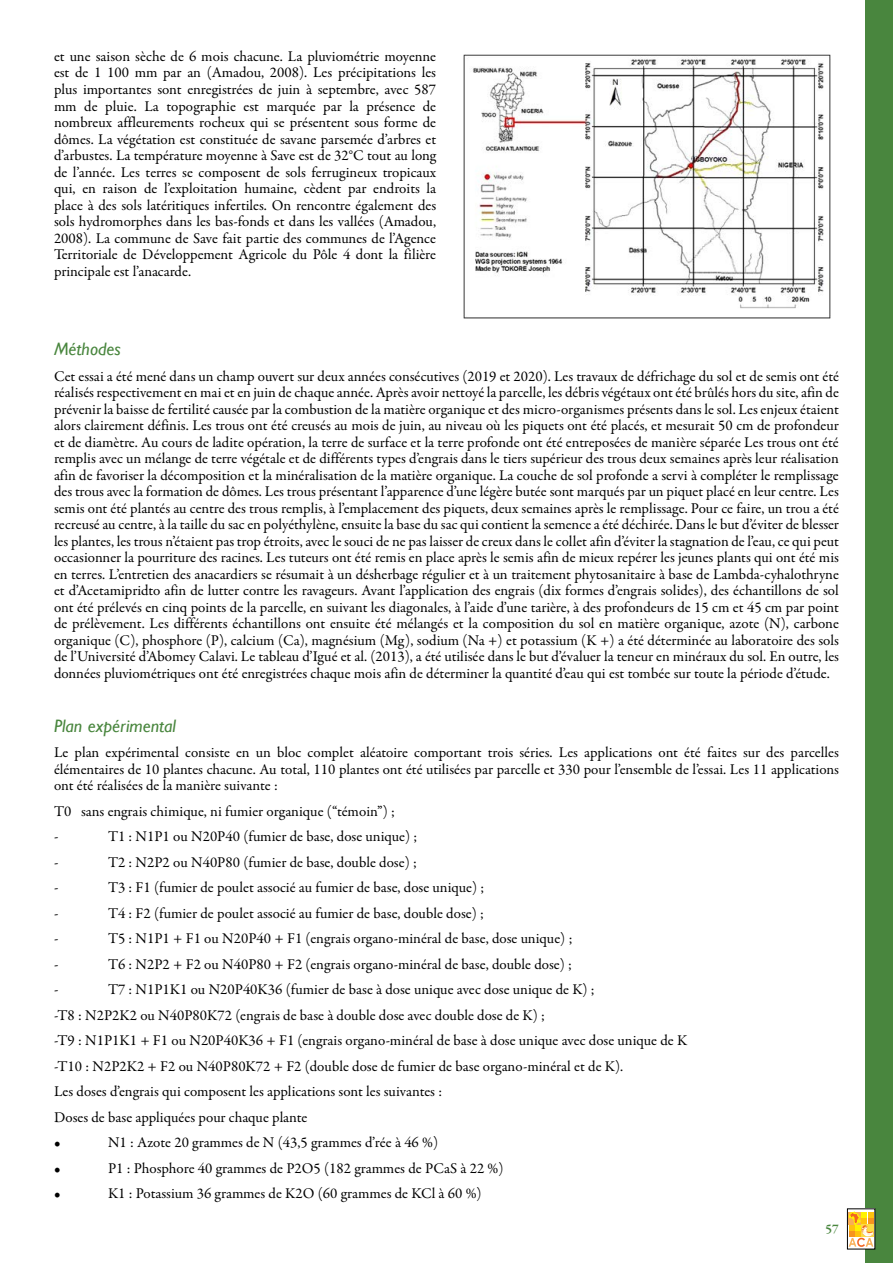
<style>
.page{position:relative;width:893px;height:1263px;background:#fff}
.page>*{position:absolute;margin:0;border:0;box-sizing:border-box;transform-origin:0 0}
.t1{font:italic 18px "Gill Sans";color:#49863e}
.t2{font:15px/16.5px "Garamond Premr Pro";color:#000}
.t3{font:600 13.5px "Garamond Premr Pro";color:#49863e}
</style>
<div class="page">
<div style="left:865px;top:0;width:28px;height:1263px;background:#49863e"></div>
<img style="left:464px;top:55px;width:366px;height:263px">
<div style="left:847px;top:1209px;width:28px;height:40px;background:#fff"></div>
<div style="left:847px;top:1209px;width:28px;height:40px;border:1px solid #000"></div>
<svg style="left:849px;top:1212px;width:25px;height:35px"></svg>
<p class="t2" style="left:54px;top:48px;width:384px">et une saison sèche de 6 mois chacune. La pluviométrie moyenne est de 1 100 mm par an (Amadou, 2008). Les précipitations les plus importantes sont enregistrées de juin à septembre, avec 587 mm de pluie. La topographie est marquée par la présence de nombreux affleurements rocheux qui se présentent sous forme de dômes. La végétation est constituée de savane parsemée d’arbres et d’arbustes. La température moyenne à Save est de 32°C tout au long de l’année. Les terres se composent de sols ferrugineux tropicaux qui, en raison de l’exploitation humaine, cèdent par endroits la place à des sols latéritiques infertiles. On rencontre également des sols hydromorphes dans les bas-fonds et dans les vallées (Amadou, 2008). La commune de Save fait partie des communes de l’Agence Territoriale de Développement Agricole du Pôle 4 dont la filière principale est l’anacarde.</p>
<p class="t1" style="left:54px;top:338px;width:68px">Méthodes</p>
<p class="t2" style="left:54px;top:368px;width:786px;text-align:justify">Cet essai a été mené dans un champ ouvert sur deux années consécutives (2019 et 2020). Les travaux de défrichage du sol et de semis ont été réalisés respectivement en mai et en juin de chaque année. Après avoir nettoyé la parcelle, les débris végétaux ont été brûlés hors du site, afin de prévenir la baisse de fertilité causée par la combustion de la matière organique et des micro-organismes présents dans le sol. Les enjeux étaient alors clairement définis. Les trous ont été creusés au mois de juin, au niveau où les piquets ont été placés, et mesurait 50 cm de profondeur et de diamètre. Au cours de ladite opération, la terre de surface et la terre profonde ont été entreposées de manière séparée Les trous ont été remplis avec un mélange de terre végétale et de différents types d’engrais dans le tiers supérieur des trous deux semaines après leur réalisation afin de favoriser la décomposition et la minéralisation de la matière organique. La couche de sol profonde a servi à compléter le remplissage des trous avec la formation de dômes. Les trous présentant l’apparence d’une légère butée sont marqués par un piquet placé en leur centre. Les semis ont été plantés au centre des trous remplis, à l’emplacement des piquets, deux semaines après le remplissage. Pour ce faire, un trou a été recreusé au centre, à la taille du sac en polyéthylène, ensuite la base du sac qui contient la semence a été déchirée. Dans le but d’éviter de blesser les plantes, les trous n’étaient pas trop étroits, avec le souci de ne pas laisser de creux dans le collet afin d’éviter la stagnation de l’eau, ce qui peut occasionner la pourriture des racines. Les tuteurs ont été remis en place après le semis afin de mieux repérer les jeunes plants qui ont été mis en terres. L’entretien des anacardiers se résumait à un désherbage régulier et à un traitement phytosanitaire à base de Lambda-cyhalothryne et d’Acetamipridto afin de lutter contre les ravageurs. Avant l’application des engrais (dix formes d’engrais solides), des échantillons de sol ont été prélevés en cinq points de la parcelle, en suivant les diagonales, à l’aide d’une tarière, à des profondeurs de 15 cm et 45 cm par point de prélèvement. Les différents échantillons ont ensuite été mélangés et la composition du sol en matière organique, azote (N), carbone organique (C), phosphore (P), calcium (Ca), magnésium (Mg), sodium (Na +) et potassium (K +) a été déterminée au laboratoire des sols de l’Université d’Abomey Calavi. Le tableau d’Igué et al. (2013), a été utilisée dans le but d’évaluer la teneur en minéraux du sol. En outre, les données pluviométriques ont été enregistrées chaque mois afin de déterminer la quantité d’eau qui est tombée sur toute la période d’étude.</p>
<p class="t1" style="left:54px;top:715px;width:124px">Plan expérimental</p>
<p class="t2" style="left:54px;top:744px;width:787px;text-align:justify">Le plan expérimental consiste en un bloc complet aléatoire comportant trois séries. Les applications ont été faites sur des parcelles élémentaires de 10 plantes chacune. Au total, 110 plantes ont été utilisées par parcelle et 330 pour l’ensemble de l’essai. Les 11 applications ont été réalisées de la manière suivante :</p>
<p class="t2" style="left:54px;top:798px;width:342px;line-height:25.5px">T0 sans engrais chimique, ni fumier organique (“témoin”) ; -</p>
<p class="t2" style="left:108px;top:828px;width:311px">T1 : N1P1 ou N20P40 (fumier de base, dose unique) ;</p>
<p class="t2" style="left:54px;top:854px;width:6px">-</p>
<p class="t2" style="left:108px;top:854px;width:310px">T2 : N2P2 ou N40P80 (fumier de base, double dose) ;</p>
<p class="t2" style="left:54px;top:879px;width:6px">-</p>
<p class="t2" style="left:108px;top:879px;width:378px">T3 : F1 (fumier de poulet associé au fumier de base, dose unique) ;</p>
<p class="t2" style="left:54px;top:905px;width:6px">-</p>
<p class="t2" style="left:108px;top:905px;width:377px">T4 : F2 (fumier de poulet associé au fumier de base, double dose) ;</p>
<p class="t2" style="left:54px;top:930px;width:6px">-</p>
<p class="t2" style="left:108px;top:930px;width:466px">T5 : N1P1 + F1 ou N20P40 + F1 (engrais organo-minéral de base, dose unique) ;</p>
<p class="t2" style="left:54px;top:956px;width:6px">-</p>
<p class="t2" style="left:108px;top:956px;width:465px">T6 : N2P2 + F2 ou N40P80 + F2 (engrais organo-minéral de base, double dose) ;</p>
<p class="t2" style="left:54px;top:981px;width:6px">-</p>
<p class="t2" style="left:54px;top:977px;width:635px;line-height:25.5px;text-indent:54px">T7 : N1P1K1 ou N20P40K36 (fumier de base à dose unique avec dose unique de K) ;<br>-T8 : N2P2K2 ou N40P80K72 (engrais de base à double dose avec double dose de K) ;<br>-T9 : N1P1K1 + F1 ou N20P40K36 + F1 (engrais organo-minéral de base à dose unique avec dose unique de K -T10 : N2P2K2 + F2 ou N40P80K72 + F2 (double dose de fumier de base organo-minéral et de K).<br>Les doses d’engrais qui composent les applications sont les suivantes :<br>Doses de base appliquées pour chaque plante<br>•</p>
<p class="t2" style="left:108px;top:1134px;width:332px">N1 : Azote 20 grammes de N (43,5 grammes d’rée à 46 %)</p>
<p class="t2" style="left:54px;top:1160px;width:8px">•</p>
<p class="t2" style="left:108px;top:1160px;width:397px">P1 : Phosphore 40 grammes de P2O5 (182 grammes de PCaS à 22 %)</p>
<p class="t2" style="left:54px;top:1185px;width:8px">•</p>
<p class="t2" style="left:108px;top:1185px;width:375px">K1 : Potassium 36 grammes de K2O (60 grammes de KCl à 60 %)</p>
<p class="t3" style="left:825px;top:1221px;width:15px">57</p>
</div>
